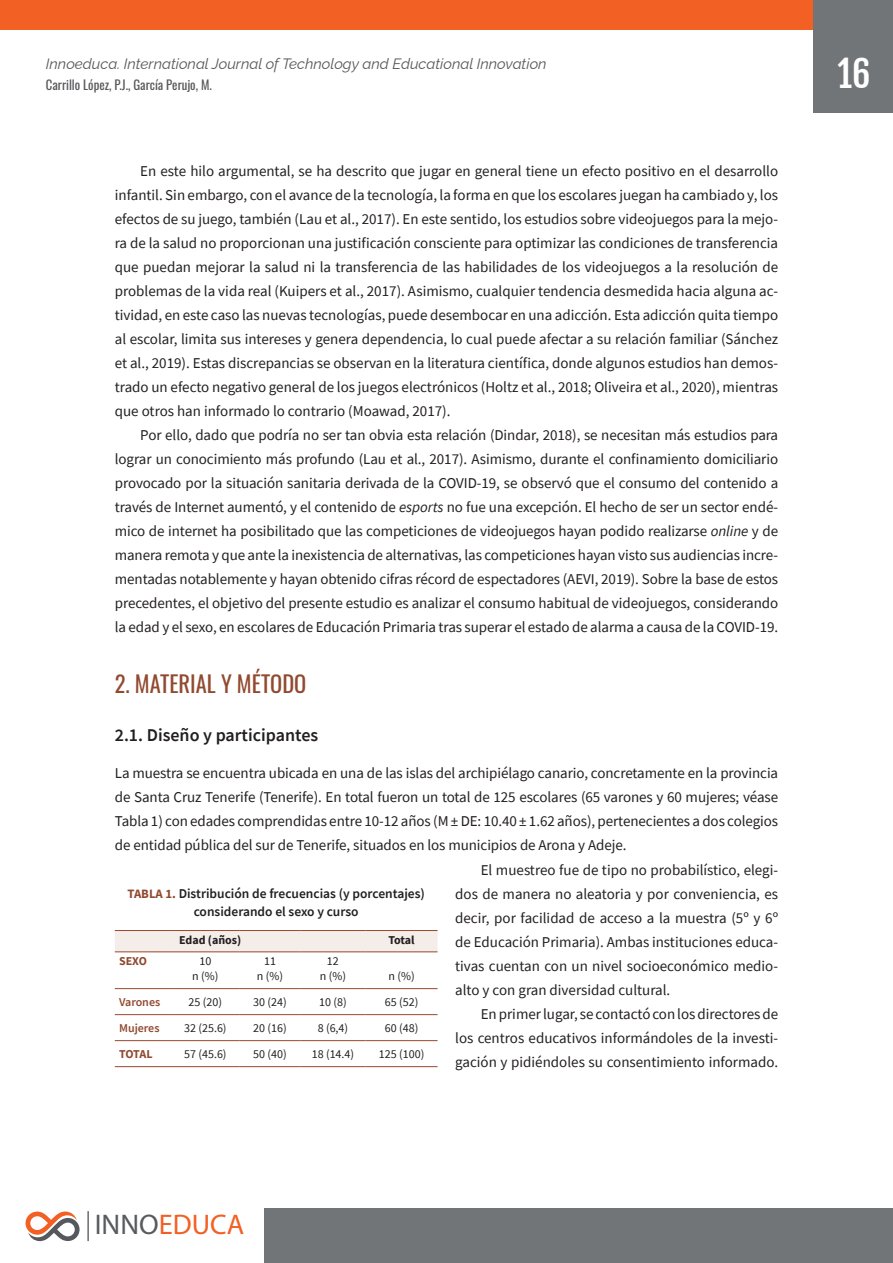
<style>
.page{position:relative;width:893px;height:1263px;background:#fff}
.page>*{position:absolute;margin:0;border:0;box-sizing:border-box;transform-origin:0 0}
.t1{font:36px "Fjalla One";color:#fff}
.t2{font:28.5px "Myriad Pro";color:#f26024}
.TITULO_EPIGRAFE{font:22.5px "Oswald";color:#914a30}
.SUBTITULO{font:600 18px "Source Sans Pro";color:#231f20}
.PARRAFO{font:15px/24px "Source Sans Pro";color:#231f20;text-align:justify}
.PRIMER_PARRAFO{font:15px/24px "Source Sans Pro";letter-spacing:-.005em;color:#231f20;text-align:justify}
.t3{font:italic 15px "Raleway";color:#57585a}
.TITULO_TABLA{font:600 13.5px/18px "Source Sans Pro";color:#231f20;text-align:center}
.t4{font:12.75px "Oswald";color:#57585a}
.TEXTO_TABLA{font:12px "Source Sans Pro";color:#231f20}
.TEXTO_TABLA-2{font:700 12px "Source Sans Pro";letter-spacing:-.005em;color:#231f20}
.TEXTO_TABLA-3{font:600 12px "Source Sans Pro";color:#914a30}
.TEXTO_TABLA-4{font:700 12px "Source Sans Pro";letter-spacing:-.025em;color:#914a30}
.s1{font-style:italic}
.s2{font-weight:700;font-size:12.75px;color:#914a30}
.s3{color:#585a5e}
</style>
<div class="page">
<div style="left:0;top:0;width:893px;height:30px;background:#f26024"></div>
<div style="left:814px;top:0;width:79px;height:112px;background:#727578"></div>
<div style="left:264px;top:1209px;width:629px;height:54px;background:#727578"></div>
<img style="left:87px;top:1211px;width:2px;height:30px">
<svg style="left:26px;top:1211px;width:54px;height:30px"></svg>
<div style="left:115px;top:931px;width:323px;height:20px;background:#f5edea"></div>
<hr style="left:115px;top:930px;width:56px;height:1px;background:#96482d">
<hr style="left:171px;top:930px;width:69px;height:1px;background:#96482d">
<hr style="left:240px;top:930px;width:60px;height:1px;background:#96482d">
<hr style="left:300px;top:930px;width:66px;height:1px;background:#96482d">
<hr style="left:366px;top:930px;width:72px;height:1px;background:#96482d">
<hr style="left:171px;top:951px;width:69px;height:1px;background:#96482d">
<hr style="left:240px;top:951px;width:60px;height:1px;background:#96482d">
<hr style="left:300px;top:951px;width:66px;height:1px;background:#96482d">
<hr style="left:366px;top:951px;width:72px;height:1px;background:#96482d">
<hr style="left:171px;top:988px;width:69px;height:1px;background:#96482d">
<hr style="left:240px;top:988px;width:60px;height:1px;background:#96482d">
<hr style="left:300px;top:988px;width:66px;height:1px;background:#96482d">
<hr style="left:366px;top:988px;width:72px;height:1px;background:#96482d">
<hr style="left:171px;top:1014px;width:69px;height:1px;background:#96482d">
<hr style="left:240px;top:1014px;width:60px;height:1px;background:#96482d">
<hr style="left:300px;top:1014px;width:66px;height:1px;background:#96482d">
<hr style="left:366px;top:1014px;width:72px;height:1px;background:#96482d">
<hr style="left:115px;top:951px;width:56px;height:1px;background:#96482d">
<hr style="left:115px;top:988px;width:56px;height:1px;background:#96482d">
<hr style="left:115px;top:1014px;width:56px;height:1px;background:#96482d">
<hr style="left:115px;top:1040px;width:56px;height:1px;background:#96482d">
<hr style="left:171px;top:1040px;width:69px;height:1px;background:#96482d">
<hr style="left:240px;top:1040px;width:60px;height:1px;background:#96482d">
<hr style="left:300px;top:1040px;width:66px;height:1px;background:#96482d">
<hr style="left:366px;top:1040px;width:72px;height:1px;background:#96482d">
<hr style="left:115px;top:1066px;width:56px;height:1px;background:#96482d">
<hr style="left:171px;top:1066px;width:69px;height:1px;background:#96482d">
<hr style="left:240px;top:1066px;width:60px;height:1px;background:#96482d">
<hr style="left:300px;top:1066px;width:66px;height:1px;background:#96482d">
<hr style="left:366px;top:1066px;width:72px;height:1px;background:#96482d">
<p class="t3" style="left:46px;top:51px;width:502px">Innoeduca. International Journal of Technology and Educational Innovation</p>
<p class="t4" style="left:46px;top:74px;width:167px">Carrillo López, P.J., García Perujo, M.</p>
<p class="PARRAFO" style="left:115px;top:159px;width:665px;text-indent:26px">En este hilo argumental, se ha descrito que jugar en general tiene un efecto positivo en el desarrollo infantil. Sin embargo, con el avance de la tecnología, la forma en que los escolares juegan ha cambiado y, los efectos de su juego, también (Lau et al., 2017). En este sentido, los estudios sobre videojuegos para la mejo&shy;ra de la salud no proporcionan una justificación consciente para optimizar las condiciones de transferencia que puedan mejorar la salud ni la transferencia de las habilidades de los videojuegos a la resolución de problemas de la vida real (Kuipers et al., 2017). Asimismo, cualquier tendencia desmedida hacia alguna ac&shy;tividad, en este caso las nuevas tecnologías, puede desembocar en una adicción. Esta adicción quita tiempo al escolar, limita sus intereses y genera dependencia, lo cual puede afectar a su relación familiar (Sánchez et al., 2019). Estas discrepancias se observan en la literatura científica, donde algunos estudios han demos&shy;trado un efecto negativo general de los juegos electrónicos (Holtz et al., 2018; Oliveira et al., 2020), mientras que otros han informado lo contrario (Moawad, 2017).</p>
<p class="PARRAFO" style="left:115px;top:423px;width:665px;text-indent:26px">Por ello, dado que podría no ser tan obvia esta relación (Dindar, 2018), se necesitan más estudios para lograr un conocimiento más profundo (Lau et al., 2017). Asimismo, durante el confinamiento domiciliario provocado por la situación sanitaria derivada de la COVID-19, se observó que el consumo del contenido a través de Internet aumentó, y el contenido de <span class="s1">esports</span> no fue una excepción. El hecho de ser un sector endé&shy;mico de internet ha posibilitado que las competiciones de videojuegos hayan podido realizarse <span class="s1">online</span> y de manera remota y que ante la inexistencia de alternativas, las competiciones hayan visto sus audiencias incre&shy;mentadas notablemente y hayan obtenido cifras récord de espectadores (AEVI, 2019). Sobre la base de estos precedentes, el objetivo del presente estudio es analizar el consumo habitual de videojuegos, considerando la edad y el sexo, en escolares de Educación Primaria tras superar el estado de alarma a causa de la COVID-19.</p>
<p class="TITULO_EPIGRAFE" style="left:115px;top:664px;width:193px">2. MATERIAL Y MÉTODO</p>
<p class="SUBTITULO" style="left:115px;top:723px;width:205px">2.1. Diseño y participantes</p>
<p class="PRIMER_PARRAFO" style="left:115px;top:760px;width:665px">La muestra se encuentra ubicada en una de las islas del archipiélago canario, concretamente en la provincia de Santa Cruz Tenerife (Tenerife). En total fueron un total de 125 escolares (65 varones y 60 mujeres; véase Tabla 1) con edades comprendidas entre 10-12 años (M ± DE: 10.40 ± 1.62 años), pertenecientes a dos colegios de entidad pública del sur de Tenerife, situados en los municipios de Arona y Adeje.</p>
<p class="TITULO_TABLA" style="left:127px;top:884px;width:299px"><span class="s2">TABLA 1.</span> Distribución de frecuencias (y porcentajes) considerando el sexo y curso</p>
<p class="TEXTO_TABLA-2" style="left:179px;top:932px;width:64px">Edad (años)</p>
<p class="TEXTO_TABLA-2" style="left:388px;top:932px;width:28px">Total</p>
<p class="TEXTO_TABLA-4" style="left:119px;top:953px;width:29px">SEXO</p>
<p class="TEXTO_TABLA" style="left:199px;top:953px;width:13px">10</p>
<p class="TEXTO_TABLA" style="left:192px;top:968px;width:28px">n (%)</p>
<p class="PARRAFO" style="left:455px;top:857px;width:324px;text-indent:26px">El muestreo fue de tipo no probabilístico, elegi&shy;dos de manera no aleatoria y por conveniencia, es decir, por facilidad de acceso a la muestra (5º y 6º de Educación Primaria). Ambas instituciones educa&shy;tivas cuentan con un nivel socioeconómico medio&shy;alto y con gran diversidad cultural.</p>
<p class="PARRAFO" style="left:455px;top:1001px;width:324px;text-indent:26px">En primer lugar, se contactó con los directores de los centros educativos informándoles de la investi&shy;gación y pidiéndoles su consentimiento informado.</p>
<p class="TEXTO_TABLA" style="left:327px;top:953px;width:13px">12</p>
<p class="TEXTO_TABLA" style="left:320px;top:968px;width:28px">n (%)</p>
<p class="TEXTO_TABLA" style="left:389px;top:968px;width:28px">n (%)</p>
<p class="TEXTO_TABLA" style="left:264px;top:953px;width:13px">11</p>
<p class="TEXTO_TABLA" style="left:257px;top:968px;width:28px">n (%)</p>
<p class="TEXTO_TABLA-3" style="left:119px;top:994px;width:43px">Varones</p>
<p class="TEXTO_TABLA" style="left:189px;top:994px;width:35px">25 (20)</p>
<p class="TEXTO_TABLA" style="left:253px;top:994px;width:35px">30 (24)</p>
<p class="TEXTO_TABLA" style="left:319px;top:994px;width:29px">10 (8)</p>
<p class="TEXTO_TABLA" style="left:385px;top:994px;width:35px">65 (52)</p>
<p class="TEXTO_TABLA-3" style="left:119px;top:1020px;width:42px">Mujeres</p>
<p class="TEXTO_TABLA" style="left:184px;top:1020px;width:44px">32 (25.6)</p>
<p class="TEXTO_TABLA" style="left:253px;top:1020px;width:35px">20 (16)</p>
<p class="TEXTO_TABLA" style="left:318px;top:1020px;width:32px">8 (6,4)</p>
<p class="TEXTO_TABLA" style="left:385px;top:1020px;width:35px">60 (48)</p>
<p class="TEXTO_TABLA-4" style="left:119px;top:1046px;width:35px">TOTAL</p>
<p class="TEXTO_TABLA" style="left:184px;top:1046px;width:44px">57 (45.6)</p>
<p class="TEXTO_TABLA" style="left:253px;top:1046px;width:35px">50 (40)</p>
<p class="TEXTO_TABLA" style="left:312px;top:1046px;width:44px">18 (14.4)</p>
<p class="TEXTO_TABLA" style="left:379px;top:1046px;width:47px">125 (100)</p>
<h2 class="t2" style="left:95px;top:1207px;width:151px"><span class="s3">INNO</span>EDUCA</h2>
<h1 class="t1" style="left:837px;top:52px;width:35px">16</h1>
</div>
